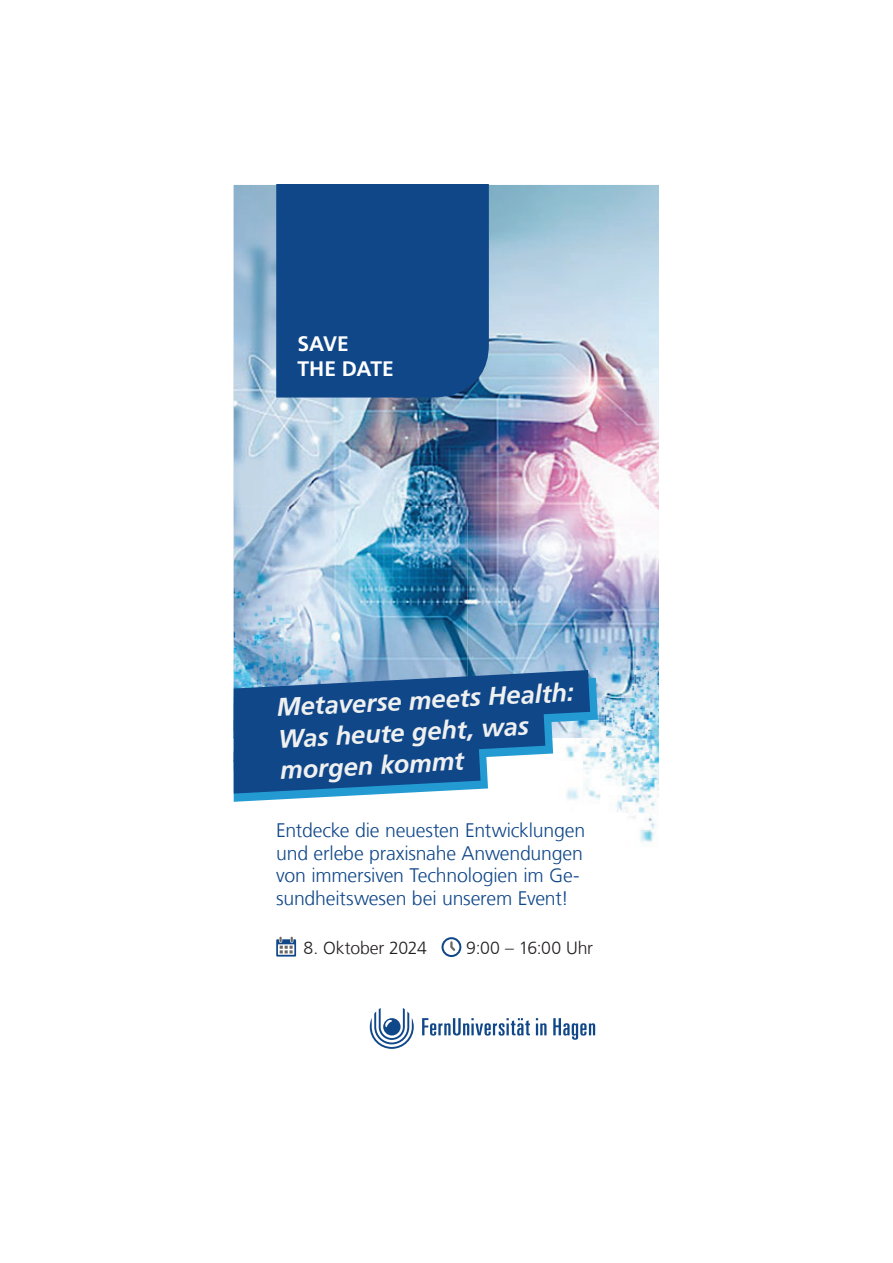
<style>
.page{position:relative;width:893px;height:1263px;background:#fff}
.page>*{position:absolute;margin:0;border:0;box-sizing:border-box;transform-origin:0 0}
.t1{font:italic 700 25.5px/31.5px "Frutiger LT Com";color:#eff0f0}
.t2{font:700 21px/25.5px "Frutiger LT Com";letter-spacing:-.005em;color:#fff}
.t3{font:300 19.5px/22.5px "Frutiger LT Com";letter-spacing:-.01em;color:#104789}
.t4{font:300 17.7px "Frutiger LT Com";letter-spacing:-.005em;color:#231f20}
</style>
<div class="page">
<img style="left:234px;top:185px;width:425px;height:485px">
<img style="left:518px;top:525px;width:141px;height:173px">
<img style="left:598px;top:739px;width:61px;height:104px">
<img style="left:470px;top:738px;width:189px;height:1px">
<img style="left:598px;top:698px;width:61px;height:40px">
<svg style="left:422px;top:1018px;width:173px;height:22px"></svg>
<svg style="left:370px;top:1008px;width:44px;height:41px"></svg>
<img style="left:234px;top:507px;width:233px;height:163px">
<div style="left:276px;top:185px;width:213px;height:213px;background:#104789"></div>
<svg style="left:234px;top:670px;width:364px;height:132px;background:#4174a7"></svg>
<svg style="left:276px;top:937px;width:20px;height:20px"></svg>
<svg style="left:441px;top:937px;width:20px;height:20px"></svg>
<p class="t2" style="left:297px;top:333px;width:98px">SAVE<br>THE DATE</p>
<h1 class="t1" style="left:276px;top:694px;width:299px;rotate:-3deg">Metaverse meets Health:<br>Was heute geht, was morgen kommt</h1>
<h1 class="t1" style="left:284px;top:702px;width:299px;rotate:-3deg">Metaverse meets Health:<br>Was heute geht, was morhen kommt</h1>
<p class="t3" style="left:276px;top:821px;width:310px">Entdecke die neuesten Entwicklungen und erlebe praxisnahe Anwendungen von immersiven Technologien im Ge&shy;sundheitswesen bei unserem Event!</p>
<p class="t4" style="left:304px;top:941px;width:125px">8. Oktober 2024</p>
<p class="t4" style="left:466px;top:941px;width:128px">9:00 – 16:00 Uhr</p>
</div>
